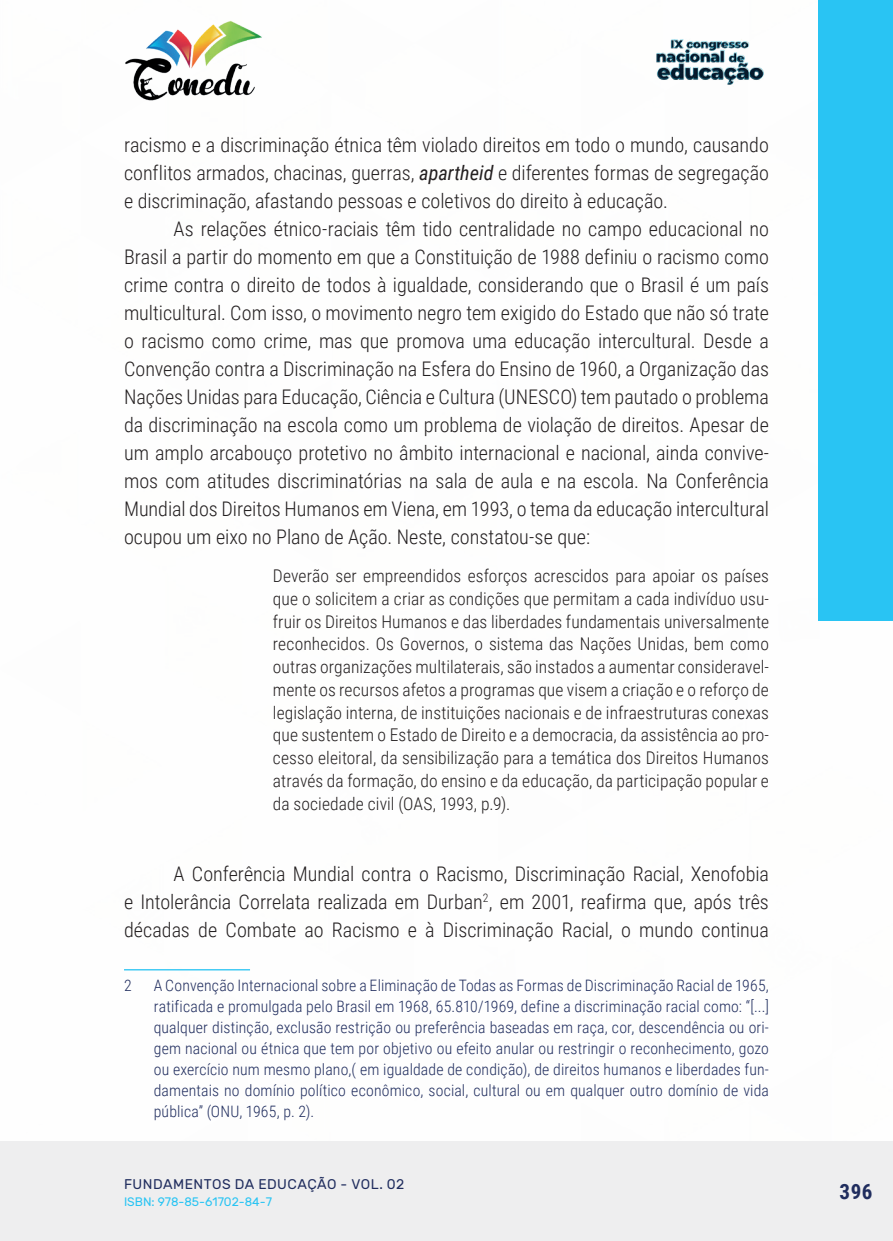
<style>
.page{position:relative;width:893px;height:1241px;background:#fff}
.page>*{position:absolute;margin:0;border:0;box-sizing:border-box;transform-origin:0 0}
.t1{font:700 21px "Roboto Condensed";color:#202d5e}
._9_CORPO{font:300 20.12px/28px "Roboto Condensed";color:#231f20;text-align:justify}
._16_CITACAO{font:300 17.5px/22.8px "Roboto Condensed";letter-spacing:.005em;color:#231f20;text-align:justify}
._24_RODAPE{font:300 15.75px/21px "Roboto Condensed";letter-spacing:.01em;color:#202d5e;text-align:justify}
.t2{font:14px "Rubik";letter-spacing:.03em;color:#202d5e}
.t3{font:12.25px "Rubik";color:#29c4f3}
.s1{font-weight:400;font-style:italic}
</style>
<div class="page">
<div style="left:0;top:1141px;width:893px;height:99px;background:#eeeeef"></div>
<div style="left:819px;top:0;width:74px;height:620px;background:#29c4f3"></div>
<img style="left:125px;top:20px;width:137px;height:81px">
<img style="left:656px;top:39px;width:108px;height:46px">
<hr style="left:124px;top:968px;width:126px;height:2px;background:#29c4f3">
<p class="_9_CORPO" style="left:124px;top:130px;width:646px">racismo e a discriminação étnica têm violado direitos em todo o mundo, causando conflitos armados, chacinas, guerras, <span class="s1">apartheid</span> e diferentes formas de segregação e discriminação, afastando pessoas e coletivos do direito à educação.</p>
<p class="_9_CORPO" style="left:124px;top:214px;width:646px;text-indent:50px">As relações étnico-raciais têm tido centralidade no campo educacional no Brasil a partir do momento em que a Constituição de 1988 definiu o racismo como crime contra o direito de todos à igualdade, considerando que o Brasil é um país multicultural. Com isso, o movimento negro tem exigido do Estado que não só trate o racismo como crime, mas que promova uma educação intercultural. Desde a Convenção contra a Discriminação na Esfera do Ensino de 1960, a Organização das Nações Unidas para Educação, Ciência e Cultura (UNESCO) tem pautado o problema da discriminação na escola como um problema de violação de direitos. Apesar de um amplo arcabouço protetivo no âmbito internacional e nacional, ainda convive&shy;mos com atitudes discriminatórias na sala de aula e na escola. Na Conferência Mundial dos Direitos Humanos em Viena, em 1993, o tema da educação intercultural ocupou um eixo no Plano de Ação. Neste, constatou-se que:</p>
<p class="_16_CITACAO" style="left:273px;top:563px;width:498px">Deverão ser empreendidos esforços acrescidos para apoiar os países que o solicitem a criar as condições que permitam a cada indivíduo usu&shy;fruir os Direitos Humanos e das liberdades fundamentais universalmente reconhecidos. Os Governos, o sistema das Nações Unidas, bem como outras organizações multilaterais, são instados a aumentar consideravel&shy;mente os recursos afetos a programas que visem a criação e o reforço de legislação interna, de instituições nacionais e de infraestruturas conexas que sustentem o Estado de Direito e a democracia, da assistência ao pro&shy;cesso eleitoral, da sensibilização para a temática dos Direitos Humanos através da formação, do ensino e da educação, da participação popular e da sociedade civil (OAS, 1993, p.9).</p>
<p class="_9_CORPO" style="left:124px;top:858px;width:646px;text-indent:50px">A Conferência Mundial contra o Racismo, Discriminação Racial, Xenofobia e Intolerância Correlata realizada em Durban<sup>2</sup>, em 2001, reafirma que, após três décadas de Combate ao Racismo e à Discriminação Racial, o mundo continua</p>
<p class="_24_RODAPE" style="left:124px;top:973px;width:9px">2</p>
<p class="_24_RODAPE" style="left:154px;top:973px;width:617px">A Convenção Internacional sobre a Eliminação de Todas as Formas de Discriminação Racial de 1965, ratificada e promulgada pelo Brasil em 1968, 65.810/1969, define a discriminação racial como: “[...] qualquer distinção, exclusão restrição ou preferência baseadas em raça, cor, descendência ou ori&shy;gem nacional ou étnica que tem por objetivo ou efeito anular ou restringir o reconhecimento, gozo ou exercício num mesmo plano,( em igualdade de condição), de direitos humanos e liberdades fun&shy;damentais no domínio político econômico, social, cultural ou em qualquer outro domínio de vida pública” (ONU, 1965, p. 2).</p>
<p class="t2" style="left:124px;top:1175px;width:282px">FUNDAMENTOS DA EDUCAÇÃO - VOL. 02</p>
<p class="t3" style="left:124px;top:1194px;width:149px">ISBN: 978-85-61702-84-7</p>
<p class="t1" style="left:839px;top:1176px;width:34px">396</p>
</div>
